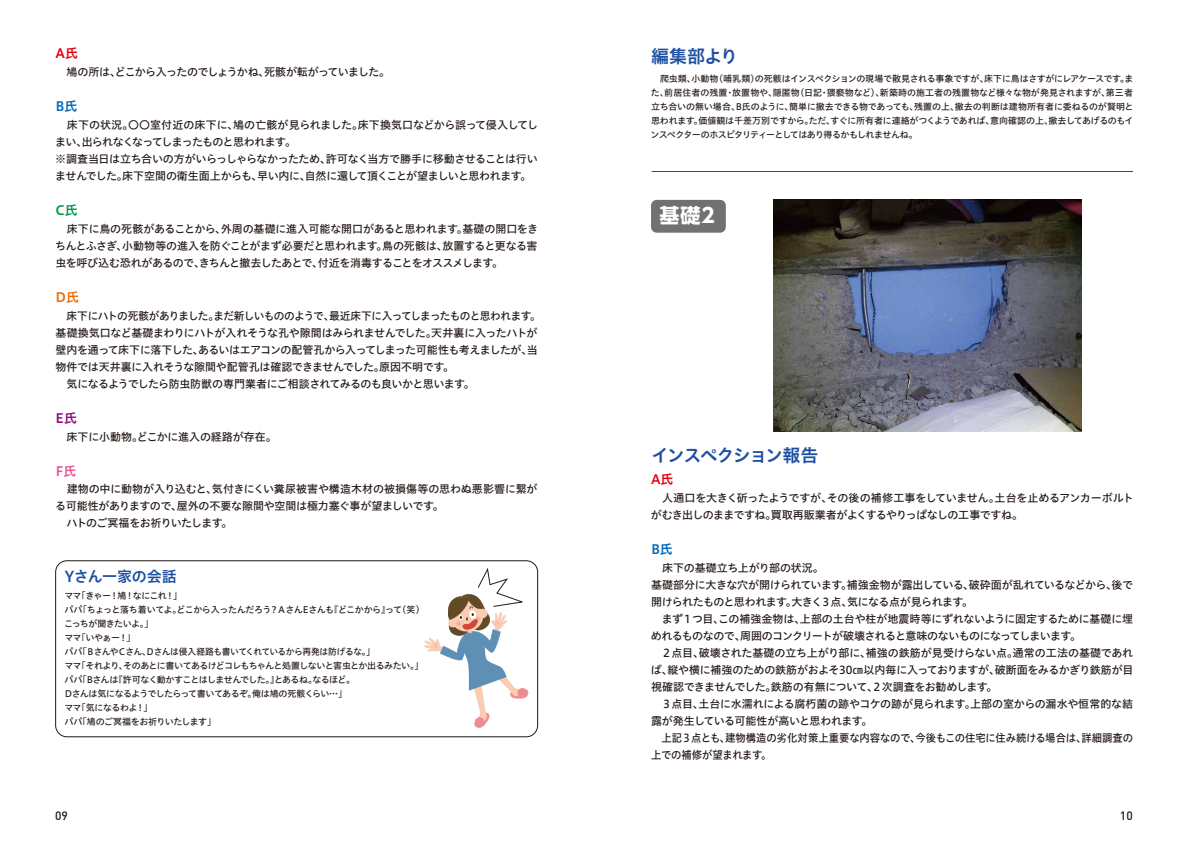
<style>
.page{position:relative;width:1188px;height:845px;background:#fff}
.page>*{position:absolute;margin:0;border:0;box-sizing:border-box;transform-origin:0 0}
.t1{font:700 20px "UD Shin Go Pro";color:#fff}
.t2{font:18px "Hiragino UD Sans Std W6";letter-spacing:-.1em;color:#1d50a2}
.t3{font:18px "Hiragino UD Sans Std W6";letter-spacing:-.075em;color:#1d50a2}
.t4{font:15px "Hiragino UD Sans Std W6";letter-spacing:-.015em;color:#1d50a2}
.t5{font:13px "Hiragino UD Sans Std W6";color:#e60012}
.t6{font:13px "Hiragino UD Sans Std W6";color:#0068b7}
.t7{font:13px "Hiragino UD Sans Std W6";color:#094}
.t8{font:13px "Hiragino UD Sans Std W6";color:#ed6c00}
.t9{font:13px "Hiragino UD Sans Std W6";color:#920783}
.t10{font:13px "Hiragino UD Sans Std W6";color:#e85298}
.t11{font:500 12px "DIN";color:#221815}
.t12{font:11px/17px "Hiragino UD Sans Std W5";letter-spacing:-.03em;color:#221815}
.t13{font:11px "Hiragino UD Sans Std W5";letter-spacing:-.05em;color:#221815}
.t14{font:11px "Hiragino UD Sans Std W5";letter-spacing:-.01em;color:#221815}
.t15{font:9px/14px "Hiragino UD Sans Std W5";letter-spacing:-.06em;color:#221815}
</style>
<div class="page">
<div style="left:55px;top:560px;width:483px;height:177px;border:1px solid #221815;border-radius:11px"></div>
<img style="left:773px;top:200px;width:308px;height:231px">
<div style="left:651px;top:200px;width:75px;height:33px;background:#727171;border-radius:6px"></div>
<svg style="left:424px;top:568px;width:105px;height:160px"></svg>
<hr style="left:652px;top:171px;width:481px;height:1px;background:#1d50a2">
<p class="t5" style="left:56px;top:43px;width:24px">A氏</p>
<p class="t13" style="left:56px;top:63px;width:336px">　鳩の所は、どこから入ったのでしょうかね、死骸が転がっていました。</p>
<p class="t6" style="left:56px;top:96px;width:23px">B氏</p>
<p class="t12" style="left:55px;top:115px;width:484px">　床下の状況。〇〇室付近の床下に、鳩の亡骸が見られました。床下換気口などから誤って侵入してしまい、出られなくなってしまったものと思われます。<br>※調査当日は立ち合いの方がいらっしゃらなかったため、許可なく当方で勝手に移動させることは行いませんでした。床下空間の衛生面上からも、早い内に、自然に還して頂くことが望ましいと思われます。</p>
<p class="t7" style="left:56px;top:200px;width:24px">C氏</p>
<p class="t12" style="left:55px;top:219px;width:484px;text-align:justify">　床下に鳥の死骸があることから、外周の基礎に進入可能な開口があると思われます。基礎の開口をきちんとふさぎ、小動物等の進入を防ぐことがまず必要だと思われます。鳥の死骸は、放置すると更なる害虫を呼び込む恐れがあるので、きちんと撤去したあとで、付近を消毒することをオススメします。</p>
<p class="t8" style="left:56px;top:287px;width:25px">D氏</p>
<p class="t12" style="left:56px;top:306px;width:487px;text-indent:11px">床下にハトの死骸がありました。まだ新しいもののようで、最近床下に入ってしまったものと思われます。基礎換気口など基礎まわりにハトが入れそうな孔や隙間はみられませんでした。天井裏に入ったハトが壁内を通って床下に落下した、あるいはエアコンの配管孔から入ってしまった可能性も考えましたが、当物件では天井裏に入れそうな隙間や配管孔は確認できませんでした。原因不明です。<br>　気になるようでしたら防虫防獣の専門業者にご相談されてみるのも良いかと思います。</p>
<p class="t9" style="left:56px;top:408px;width:23px">E氏</p>
<p class="t14" style="left:56px;top:428px;width:223px">　床下に小動物。どこかに進入の経路が存在。</p>
<p class="t10" style="left:56px;top:461px;width:23px">F氏</p>
<p class="t12" style="left:55px;top:479px;width:484px">　建物の中に動物が入り込むと、気付きにくい糞尿被害や構造木材の被損傷等の思わぬ悪影響に繋がる可能性がありますので、屋外の不要な隙間や空間は極力塞ぐ事が望ましいです。<br>　ハトのご冥福をお祈りいたします。</p>
<h3 class="t4" style="left:65px;top:565px;width:113px">Yさん一家の会話</h3>
<p class="t15" style="left:64px;top:588px;width:361px">ママ「きゃー！鳩！なにこれ！」<br>パパ「ちょっと落ち着いてよ。どこから入ったんだろう？ＡさんEさんも『どこかから』って(笑)こっちが聞きたいよ。」<br>ママ「いやぁー！」<br>パパ「ＢさんやＣさん、Ｄさんは侵入経路も書いてくれているから再発は防げるな。」<br>ママ「それより、そのあとに書いてあるけどコレもちゃんと処置しないと害虫とか出るみたい。」パパ「Bさんは『許可なく動かすことはしませんでした。』とあるね。なるほど。<br>Dさんは気になるようでしたらって書いてあるぞ。俺は鳩の死骸くらい…」<br>ママ「気になるわよ！」<br>パパ「鳩のご冥福をお祈りいたします」</p>
<h2 class="t3" style="left:651px;top:42px;width:89px">編集部より</h2>
<p class="t15" style="left:650px;top:71px;width:484px;text-align:justify">　爬虫類、小動物（哺乳類）の死骸はインスペクションの現場で散見される事象ですが、床下に鳥はさすがにレアケースです。また、前居住者の残置・放置物や、隠匿物（日記・猥褻物など）、新築時の施工者の残置物など様々な物が発見されますが、第三者立ち合いの無い場合、B氏のように、簡単に撤去できる物であっても、残置の上、撤去の判断は建物所有者に委ねるのが賢明と思われます。価値観は千差万別ですから。ただ、すぐに所有者に連絡がつくようであれば、意向確認の上、撤去してあげるのもインスペクターのホスピタリティーとしてはあり得るかもしれませんね。</p>
<h1 class="t1" style="left:659px;top:199px;width:57px">基礎2</h1>
<h2 class="t2" style="left:651px;top:442px;width:169px">インスペクション報告</h2>
<p class="t5" style="left:651px;top:469px;width:24px">A氏</p>
<p class="t12" style="left:651px;top:488px;width:484px">　人通口を大きく斫ったようですが、その後の補修工事をしていません。土台を止めるアンカーボルトがむき出しのままですね。買取再販業者がよくするやりっぱなしの工事ですね。</p>
<p class="t6" style="left:651px;top:539px;width:23px">B氏</p>
<p class="t12" style="left:651px;top:558px;width:484px">　床下の基礎立ち上がり部の状況。<br>基礎部分に大きな穴が開けられています。補強金物が露出している、破砕面が乱れているなどから、後で開けられたものと思われます。大きく３点、気になる点が見られます。<br>　まず１つ目、この補強金物は、上部の土台や柱が地震時等にずれないように固定するために基礎に埋めれるものなので、周囲のコンクリートが破壊されると意味のないものになってしまいます。<br>　２点目、破壊された基礎の立ち上がり部に、補強の鉄筋が見受けらない点。通常の工法の基礎であれば、縦や横に補強のための鉄筋がおよそ30㎝以内毎に入っておりますが、破断面をみるかぎり鉄筋が目視確認できませんでした。鉄筋の有無について、２次調査をお勧めします。<br>　３点目、土台に水濡れによる腐朽菌の跡やコケの跡が見られます。上部の室からの漏水や恒常的な結露が発生している可能性が高いと思われます。<br>　上記３点とも、建物構造の劣化対策上重要な内容なので、今後もこの住宅に住み続ける場合は、詳細調査の上での補修が望まれます。</p>
<p class="t11" style="left:55px;top:808px;width:14px">09</p>
<p class="t11" style="left:1120px;top:808px;width:14px">10</p>
</div>
